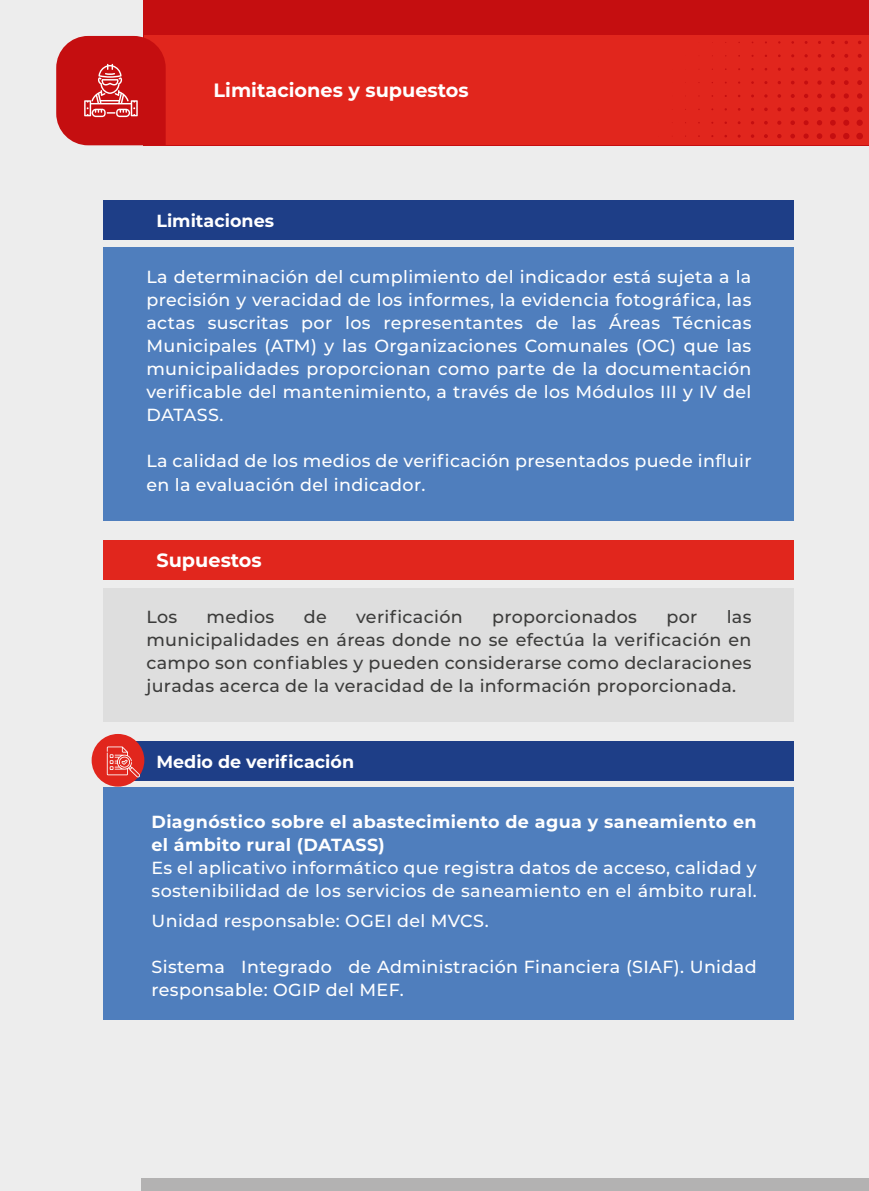
<style>
.page{position:relative;width:869px;height:1191px;background:#fff}
.page>*{position:absolute;margin:0;border:0;box-sizing:border-box;transform-origin:0 0}
.t1{font:700 19.25px "Montserrat";color:#fff}
.t2{font:500 17.5px/23.1px "Montserrat";letter-spacing:.02em;color:#fff}
.t3{font:500 17.5px/23.1px "Montserrat";letter-spacing:.02em;color:#3c3c3b;text-align:justify}
.t4{font:700 17.5px/23.1px "Montserrat";letter-spacing:.02em;color:#fff}
.t5{font:700 17.5px "Montserrat";color:#fff}
</style>
<div class="page">
<div style="left:0;top:0;width:868px;height:1191px;background:#ededed"></div>
<div style="left:143px;top:0;width:725px;height:145px;background:#c50e10"></div>
<div style="left:145px;top:36px;width:723px;height:109px;background:#e1261d"></div>
<svg style="left:817px;top:67px;width:4px;height:4px"></svg>
<svg style="left:844px;top:67px;width:4px;height:4px"></svg>
<svg style="left:857px;top:67px;width:4px;height:4px"></svg>
<svg style="left:817px;top:80px;width:4px;height:5px"></svg>
<svg style="left:830px;top:80px;width:4px;height:5px"></svg>
<svg style="left:844px;top:80px;width:4px;height:5px"></svg>
<svg style="left:857px;top:80px;width:4px;height:5px"></svg>
<svg style="left:791px;top:94px;width:3px;height:4px"></svg>
<svg style="left:817px;top:94px;width:4px;height:4px"></svg>
<svg style="left:830px;top:93px;width:5px;height:5px"></svg>
<svg style="left:844px;top:93px;width:4px;height:6px"></svg>
<svg style="left:857px;top:93px;width:4px;height:6px"></svg>
<svg style="left:777px;top:107px;width:4px;height:4px"></svg>
<svg style="left:790px;top:107px;width:4px;height:4px"></svg>
<svg style="left:804px;top:107px;width:4px;height:5px"></svg>
<svg style="left:817px;top:107px;width:4px;height:5px"></svg>
<svg style="left:830px;top:107px;width:5px;height:5px"></svg>
<svg style="left:843px;top:106px;width:5px;height:6px"></svg>
<svg style="left:857px;top:106px;width:5px;height:6px"></svg>
<svg style="left:777px;top:121px;width:4px;height:4px"></svg>
<svg style="left:790px;top:120px;width:4px;height:5px"></svg>
<svg style="left:804px;top:120px;width:4px;height:5px"></svg>
<svg style="left:817px;top:120px;width:4px;height:5px"></svg>
<svg style="left:830px;top:120px;width:5px;height:6px"></svg>
<svg style="left:843px;top:120px;width:5px;height:6px"></svg>
<svg style="left:856px;top:120px;width:6px;height:6px"></svg>
<svg style="left:777px;top:134px;width:4px;height:4px"></svg>
<svg style="left:790px;top:134px;width:4px;height:4px"></svg>
<svg style="left:803px;top:133px;width:5px;height:6px"></svg>
<svg style="left:817px;top:133px;width:4px;height:6px"></svg>
<svg style="left:830px;top:133px;width:5px;height:6px"></svg>
<div style="left:842px;top:133px;width:7px;height:6px;background:#c50e10;border-radius:50%"></div>
<div style="left:855px;top:133px;width:7px;height:6px;background:#c50e10;border-radius:50%"></div>
<div style="left:104px;top:200px;width:689px;height:40px;background:#1e3e87"></div>
<div style="left:104px;top:247px;width:689px;height:196px;background:#4f7ebd"></div>
<div style="left:104px;top:424px;width:689px;height:97px;background:#4f7ebd"></div>
<div style="left:104px;top:540px;width:689px;height:40px;background:#e1261d"></div>
<div style="left:104px;top:588px;width:689px;height:133px;background:#dedede"></div>
<div style="left:104px;top:787px;width:689px;height:232px;background:#4f7ebd"></div>
<div style="left:104px;top:741px;width:689px;height:40px;background:#1e3e87"></div>
<div style="left:92px;top:734px;width:52px;height:52px;background:#e1261d;border-radius:50%"></div>
<svg style="left:107px;top:746px;width:33px;height:31px"></svg>
<div style="left:141px;top:1178px;width:727px;height:13px;background:#b3b2b2"></div>
<svg style="left:56px;top:36px;width:110px;height:109px;background:#ca2526"></svg>
<p class="t1" style="left:213px;top:76px;width:256px">Limitaciones y supuestos</p>
<p class="t5" style="left:156px;top:208px;width:119px">Limitaciones</p>
<p class="t2" style="left:146px;top:264px;width:606px;text-align:justify">La determinación del cumplimiento del indicador está sujeta a la precisión y veracidad de los informes, la evidencia fotográfica, las actas suscritas por los representantes de las Áreas Técnicas Municipales (ATM) y las Organizaciones Comunales (OC) que las municipalidades proporcionan como parte de la documentación verificable del mantenimiento, a través de los Módulos III y IV del DATASS.</p>
<p class="t2" style="left:146px;top:449px;width:606px">La calidad de los medios de verificación presentados puede influir en la evaluación del indicador.</p>
<p class="t1" style="left:156px;top:546px;width:107px">Supuestos</p>
<p class="t3" style="left:146px;top:604px;width:32px">Los</p>
<p class="t3" style="left:206px;top:604px;width:69px">medios</p>
<p class="t3" style="left:303px;top:604px;width:24px">de</p>
<p class="t3" style="left:356px;top:604px;width:108px">verificación</p>
<p class="t3" style="left:492px;top:604px;width:146px">proporcionados</p>
<p class="t3" style="left:666px;top:604px;width:32px">por</p>
<p class="t3" style="left:146px;top:604px;width:606px;text-indent:580px">las municipalidades en áreas donde no se efectúa la verificación en campo son confiables y pueden considerarse como declaraciones juradas acerca de la veracidad de la información proporcionada.</p>
<p class="t5" style="left:156px;top:749px;width:199px">Medio de verificación</p>
<p class="t4" style="left:151px;top:809px;width:606px">Diagnóstico sobre el abastecimiento de agua y saneamiento en el ámbito rural (DATASS)</p>
<p class="t2" style="left:151px;top:855px;width:606px">Es el aplicativo informático que registra datos de acceso, calidad y sostenibilidad de los servicios de saneamiento en el ámbito rural.</p>
<p class="t2" style="left:151px;top:908px;width:338px">Unidad responsable: OGEI del MVCS.</p>
<p class="t2" style="left:151px;top:954px;width:606px">Sistema Integrado de Administración Financiera (SIAF). Unidad responsable: OGIP del MEF.</p>
</div>
